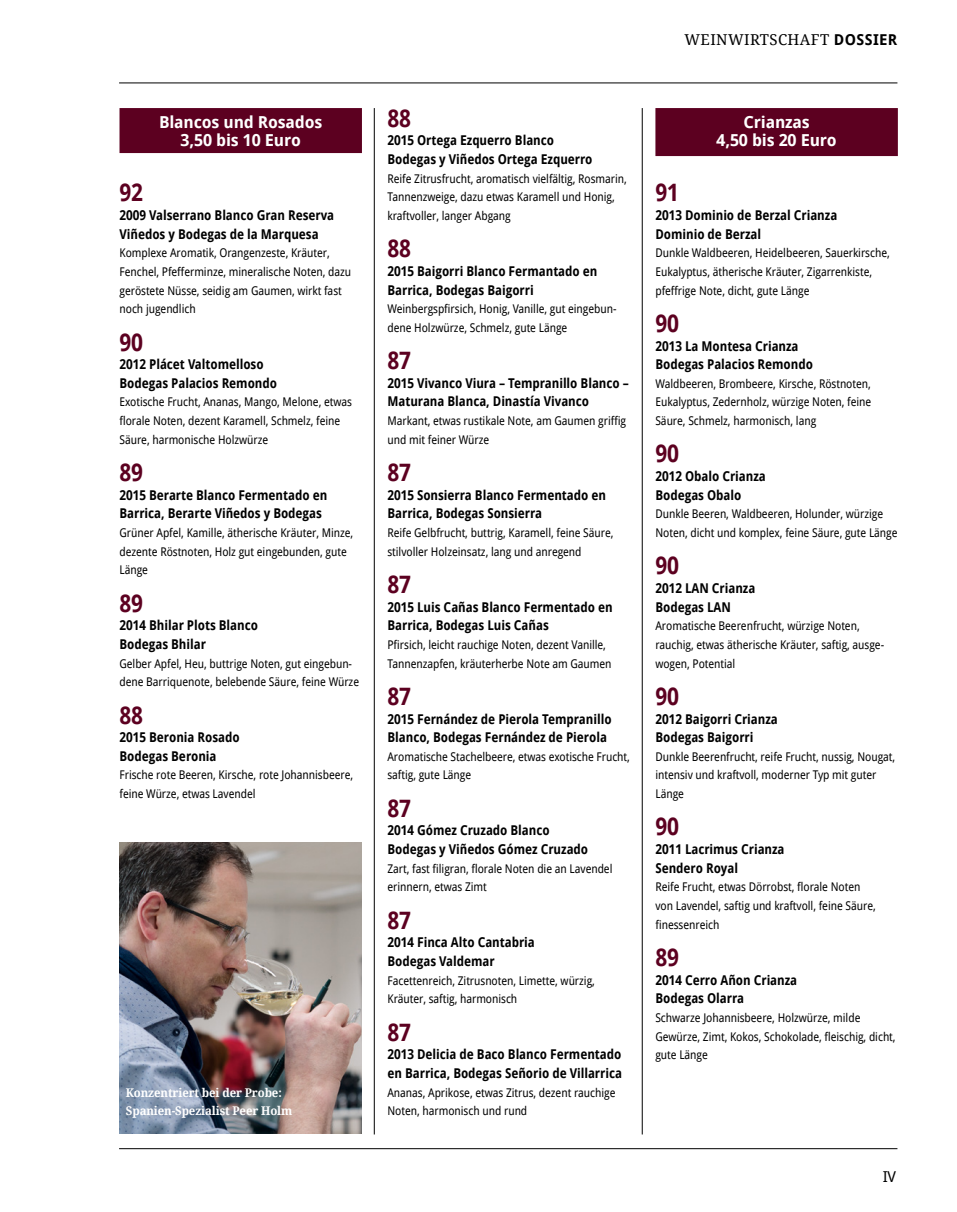
<style>
.page{position:relative;width:957px;height:1212px;background:#fff}
.page>*{position:absolute;margin:0;border:0;box-sizing:border-box;transform-origin:0 0}
.t1{font:700 24px "Droid Sans Pro";letter-spacing:-.005em;color:#5c0020;scale:.9 1}
.t2{font:700 16.5px/18px "Droid Sans Pro";letter-spacing:-.01em;color:#fff;text-align:center}
.t3{font:15px "Droid Serif Pro";letter-spacing:.025em;color:#000}
.t4{font:15px "Droid Sans Pro";color:#000}
.t5{font:700 13.5px/18.6px "Droid Sans Pro";letter-spacing:-.005em;color:#000;scale:.9 1}
.t6{font:12px/18.6px "Droid Sans Pro";letter-spacing:-.005em;color:#000;scale:.9 1}
.t7{font:700 12px/18.6px "Droid Serif Pro";letter-spacing:-.01em;color:#fff;scale:.95 1}
.s1{font-family:"Droid Sans Pro";font-weight:700}
</style>
<div class="page">
<hr style="left:119px;top:83px;width:778px;height:1px;background:#000">
<hr style="left:119px;top:1148px;width:778px;height:1px;background:#000">
<div style="left:119px;top:108px;width:243px;height:45px;background:#5c0020"></div>
<div style="left:655px;top:108px;width:243px;height:48px;background:#5c0020"></div>
<img style="left:119px;top:842px;width:242px;height:292px">
<hr style="left:374px;top:108px;width:1px;height:1026px;background:#000">
<hr style="left:642px;top:108px;width:1px;height:1026px;background:#000">
<h2 class="t2" style="left:159px;top:112px;width:165px">Blancos und Rosados<br>3,50 bis 10 Euro</h2>
<h1 class="t1" style="left:119px;top:176px;width:28px">92</h1>
<p class="t5" style="left:119px;top:205px;width:240px">2009 Valserrano Blanco Gran Reserva<br>Viñedos y Bodegas de la Marquesa</p>
<p class="t6" style="left:119px;top:243px;width:259px">Komplexe Aromatik, Orangenzeste, Kräuter, Fenchel, Pfefferminze, mineralische Noten, dazu geröstete Nüsse, seidig am Gaumen, wirkt fast noch jugendlich</p>
<h1 class="t1" style="left:119px;top:325px;width:28px">90</h1>
<p class="t5" style="left:119px;top:355px;width:177px">2012 Plácet Valtomelloso<br>Bodegas Palacios Remondo</p>
<p class="t6" style="left:119px;top:392px;width:260px">Exotische Frucht, Ananas, Mango, Melone, etwas florale Noten, dezent Karamell, Schmelz, feine<br>Säure, harmonische Holzwürze</p>
<h1 class="t1" style="left:119px;top:455px;width:28px">89</h1>
<p class="t5" style="left:119px;top:485px;width:232px">2015 Berarte Blanco Fermentado en<br>Barrica, Berarte Viñedos y Bodegas</p>
<p class="t6" style="left:119px;top:523px;width:261px">Grüner Apfel, Kamille, ätherische Kräuter, Minze, dezente Röstnoten, Holz gut eingebunden, gute<br>Länge</p>
<h1 class="t1" style="left:119px;top:586px;width:28px">89</h1>
<p class="t5" style="left:119px;top:616px;width:155px">2014 Bhilar Plots Blanco<br>Bodegas Bhilar</p>
<p class="t6" style="left:119px;top:653px;width:268px">Gelber Apfel, Heu, buttrige Noten, gut eingebun&shy;dene Barriquenote, belebende Säure, feine Würze</p>
<h1 class="t1" style="left:119px;top:698px;width:28px">88</h1>
<p class="t5" style="left:119px;top:728px;width:135px">2015 Beronia Rosado<br>Bodegas Beronia</p>
<p class="t6" style="left:119px;top:765px;width:261px">Frische rote Beeren, Kirsche, rote Johannisbeere, feine Würze, etwas Lavendel</p>
<p class="t7" style="left:126px;top:1082px;width:177px">Konzentriert bei der Probe:<br>Spanien-Spezialist Peer Holm</p>
<h1 class="t1" style="left:387px;top:101px;width:28px">88</h1>
<p class="t5" style="left:387px;top:131px;width:229px">2015 Ortega Ezquerro Blanco<br>Bodegas y Viñedos Ortega Ezquerro</p>
<p class="t6" style="left:387px;top:169px;width:267px">Reife Zitrusfrucht, aromatisch vielfältig, Rosmarin,<br>Tannenzweige, dazu etwas Karamell und Honig, kraftvoller, langer Abgang</p>
<h1 class="t1" style="left:387px;top:232px;width:28px">88</h1>
<p class="t5" style="left:387px;top:261px;width:235px">2015 Baigorri Blanco Fermantado en<br>Barrica, Bodegas Baigorri</p>
<p class="t6" style="left:387px;top:299px;width:256px">Weinbergspfirsich, Honig, Vanille, gut eingebun&shy;dene Holzwürze, Schmelz, gute Länge</p>
<h1 class="t1" style="left:387px;top:343px;width:28px">87</h1>
<p class="t5" style="left:387px;top:373px;width:270px">2015 Vivanco Viura – Tempranillo Blanco –<br>Maturana Blanca, Dinastía Vivanco</p>
<p class="t6" style="left:387px;top:411px;width:267px">Markant, etwas rustikale Note, am Gaumen griffig und mit feiner Würze</p>
<h1 class="t1" style="left:387px;top:455px;width:28px">87</h1>
<p class="t5" style="left:387px;top:485px;width:244px">2015 Sonsierra Blanco Fermentado en<br>Barrica, Bodegas Sonsierra</p>
<p class="t6" style="left:387px;top:523px;width:253px">Reife Gelbfrucht, buttrig, Karamell, feine Säure, stilvoller Holzeinsatz, lang und anregend</p>
<h1 class="t1" style="left:387px;top:567px;width:28px">87</h1>
<p class="t5" style="left:387px;top:597px;width:252px">2015 Luis Cañas Blanco Fermentado en<br>Barrica, Bodegas Luis Cañas</p>
<p class="t6" style="left:387px;top:635px;width:251px">Pfirsich, leicht rauchige Noten, dezent Vanille,<br>Tannenzapfen, kräuterherbe Note am Gaumen</p>
<h1 class="t1" style="left:387px;top:679px;width:28px">87</h1>
<p class="t5" style="left:387px;top:709px;width:251px">2015 Fernández de Pierola Tempranillo<br>Blanco, Bodegas Fernández de Pierola</p>
<p class="t6" style="left:387px;top:747px;width:271px">Aromatische Stachelbeere, etwas exotische Frucht, saftig, gute Länge</p>
<h1 class="t1" style="left:387px;top:791px;width:28px">87</h1>
<p class="t5" style="left:387px;top:821px;width:224px">2014 Gómez Cruzado Blanco<br>Bodegas y Viñedos Gómez Cruzado</p>
<p class="t6" style="left:387px;top:859px;width:251px">Zart, fast filigran, florale Noten die an Lavendel erinnern, etwas Zimt</p>
<h1 class="t1" style="left:387px;top:903px;width:28px">87</h1>
<p class="t5" style="left:387px;top:933px;width:165px">2014 Finca Alto Cantabria<br>Bodegas Valdemar</p>
<p class="t6" style="left:387px;top:971px;width:232px">Facettenreich, Zitrusnoten, Limette, würzig,<br>Kräuter, saftig, harmonisch</p>
<h1 class="t1" style="left:387px;top:1015px;width:28px">87</h1>
<p class="t5" style="left:387px;top:1045px;width:262px">2013 Delicia de Baco Blanco Fermentado en Barrica, Bodegas Señorio de Villarrica</p>
<p class="t6" style="left:387px;top:1082px;width:255px">Ananas, Aprikose, etwas Zitrus, dezent rauchige<br>Noten, harmonisch und rund</p>
<p class="t3" style="left:684px;top:29px;width:214px">WEINWIRTSCHAFT <span class="s1">DOSSIER</span></p>
<h2 class="t2" style="left:716px;top:113px;width:122px">Crianzas<br>4,50 bis 20 Euro</h2>
<h1 class="t1" style="left:655px;top:176px;width:28px">91</h1>
<p class="t5" style="left:655px;top:205px;width:204px">2013 Dominio de Berzal Crianza<br>Dominio de Berzal</p>
<p class="t6" style="left:655px;top:243px;width:262px">Dunkle Waldbeeren, Heidelbeeren, Sauerkirsche,<br>Eukalyptus, ätherische Kräuter, Zigarrenkiste, pfeffrige Note, dicht, gute Länge</p>
<h1 class="t1" style="left:655px;top:306px;width:28px">90</h1>
<p class="t5" style="left:655px;top:336px;width:177px">2013 La Montesa Crianza<br>Bodegas Palacios Remondo</p>
<p class="t6" style="left:655px;top:374px;width:241px;text-align:justify">Waldbeeren, Brombeere, Kirsche, Röstnoten, Eukalyptus, Zedernholz, würzige Noten, feine Säure, Schmelz, harmonisch, lang</p>
<h1 class="t1" style="left:655px;top:437px;width:28px">90</h1>
<p class="t5" style="left:655px;top:466px;width:124px">2012 Obalo Crianza<br>Bodegas Obalo</p>
<p class="t6" style="left:655px;top:504px;width:270px">Dunkle Beeren, Waldbeeren, Holunder, würzige<br>Noten, dicht und komplex, feine Säure, gute Länge</p>
<h1 class="t1" style="left:655px;top:549px;width:28px">90</h1>
<p class="t5" style="left:655px;top:578px;width:113px">2012 LAN Crianza<br>Bodegas LAN</p>
<p class="t6" style="left:655px;top:616px;width:256px">Aromatische Beerenfrucht, würzige Noten, rauchig, etwas ätherische Kräuter, saftig, ausge&shy;wogen, Potential</p>
<h1 class="t1" style="left:655px;top:679px;width:28px">90</h1>
<p class="t5" style="left:655px;top:709px;width:138px">2012 Baigorri Crianza<br>Bodegas Baigorri</p>
<p class="t6" style="left:655px;top:747px;width:268px">Dunkle Beerenfrucht, reife Frucht, nussig, Nougat, intensiv und kraftvoll, moderner Typ mit guter<br>Länge</p>
<h1 class="t1" style="left:655px;top:810px;width:28px">90</h1>
<p class="t5" style="left:655px;top:839px;width:145px">2011 Lacrimus Crianza<br>Sendero Royal</p>
<p class="t6" style="left:655px;top:877px;width:246px">Reife Frucht, etwas Dörrobst, florale Noten von Lavendel, saftig und kraftvoll, feine Säure, finessenreich</p>
<h1 class="t1" style="left:655px;top:940px;width:28px">89</h1>
<p class="t5" style="left:655px;top:970px;width:159px">2014 Cerro Añon Crianza<br>Bodegas Olarra</p>
<p class="t6" style="left:655px;top:1008px;width:268px">Schwarze Johannisbeere, Holzwürze, milde<br>Gewürze, Zimt, Kokos, Schokolade, fleischig, dicht, gute Länge</p>
<p class="t4" style="left:882px;top:1166px;width:15px">IV</p>
</div>
